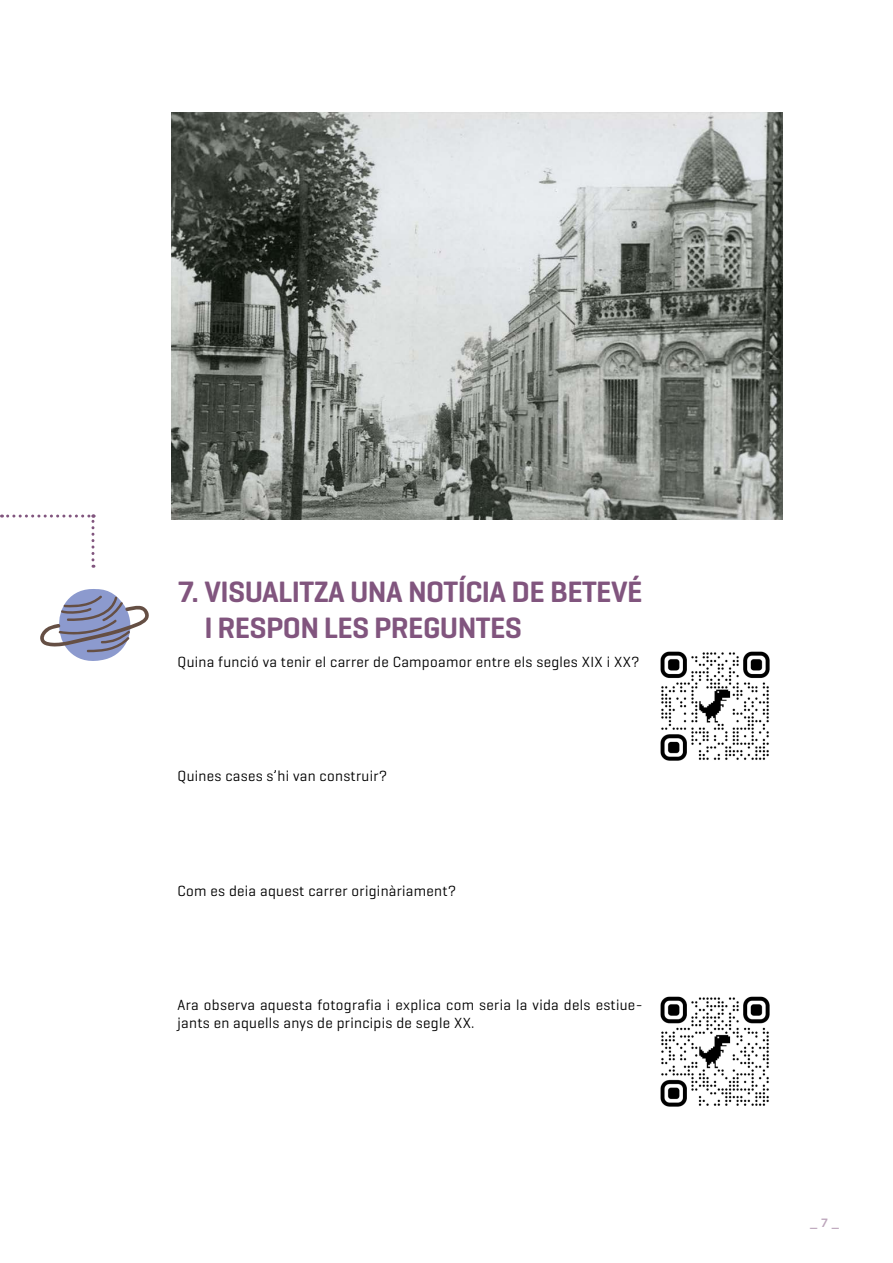
<style>
.page{position:relative;width:893px;height:1263px;background:#fff}
.page>*{position:absolute;margin:0;border:0;box-sizing:border-box;transform-origin:0 0}
.t1{font:600 30px/36px "Geogrotesque";letter-spacing:-.02em;color:#81557e}
.t2{font:15px/18px "Geogrotesque";letter-spacing:.02em;color:#000}
.t3{font:500 12px "Gotham";color:#bca5bb}
</style>
<div class="page">
<svg style="left:2px;top:514px;width:92px;height:54px"></svg>
<img style="left:171px;top:113px;width:611px;height:406px">
<svg style="left:40px;top:589px;width:109px;height:72px"></svg>
<img style="left:660px;top:651px;width:110px;height:110px">
<img style="left:660px;top:996px;width:110px;height:111px">
<h1 class="t1" style="left:205px;top:573px;width:439px;text-indent:-27px">7. VISUALITZA UNA NOTÍCIA DE BETEVÉ<br>I RESPON LES PREGUNTES</h1>
<p class="t2" style="left:178px;top:652px;width:464px">Quina funció va tenir el carrer de Campoamor entre els segles XIX i XX?</p>
<p class="t2" style="left:178px;top:766px;width:211px">Quines cases s’hi van construir?</p>
<p class="t2" style="left:178px;top:881px;width:280px">Com es deia aquest carrer originàriament?</p>
<p class="t2" style="left:178px;top:995px;width:466px">Ara observa aquesta fotografia i explica com seria la vida dels estiue&shy;jants en aquells anys de principis de segle XX.</p>
<p class="t3" style="left:810px;top:1215px;width:30px">_ 7 _</p>
</div>
